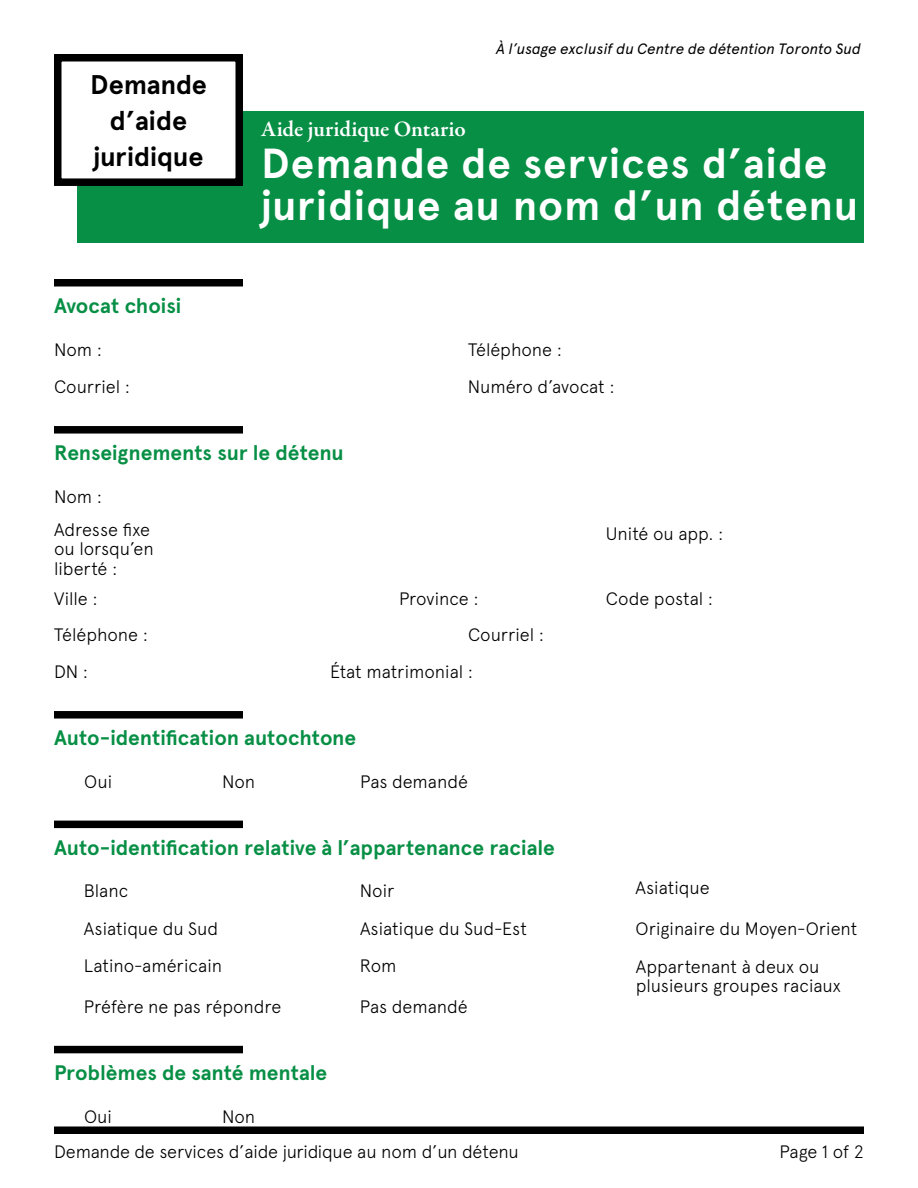
<style>
.page{position:relative;width:918px;height:1188px;background:#fff}
.page>*{position:absolute;margin:0;border:0;box-sizing:border-box;transform-origin:0 0}
.t1{font:700 42px/42px "Apercu";letter-spacing:.02em;color:#fff}
.t2{font:700 27px/36px "Apercu";letter-spacing:-.005em;color:#000;text-align:center}
.t3{font:600 22.5px "Garamond Premr Pro";letter-spacing:-.005em;color:#fff}
.Headers{font:700 21px "Apercu";letter-spacing:-.005em;color:#078f45}
.Subheader{font:300 18px/19.5px "Apercu";letter-spacing:-.005em;color:#000}
.t4{font:italic 15px "Apercu";letter-spacing:-.005em;color:#000}
</style>
<div class="page">
<div style="left:54px;top:1126px;width:810px;height:8px;background:#000"></div>
<div style="left:77px;top:111px;width:787px;height:132px;background:#078f45"></div>
<div style="left:58px;top:58px;width:181px;height:124px;background:#fff"></div>
<div style="left:54px;top:54px;width:189px;height:132px;border:8px solid #000"></div>
<div style="left:54px;top:279px;width:189px;height:7px;background:#000"></div>
<div style="left:54px;top:426px;width:189px;height:8px;background:#000"></div>
<div style="left:54px;top:711px;width:189px;height:8px;background:#000"></div>
<div style="left:54px;top:821px;width:189px;height:7px;background:#000"></div>
<div style="left:54px;top:1046px;width:189px;height:7px;background:#000"></div>
<h2 class="t2" style="left:90px;top:66px;width:118px">Demande d’aide juridique</h2>
<p class="Headers" style="left:54px;top:293px;width:129px">Avocat choisi</p>
<p class="t3" style="left:261px;top:116px;width:206px">Aide juridique Ontario</p>
<p class="t4" style="left:497px;top:37px;width:366px">À l’usage exclusif du Centre de détention Toronto Sud</p>
<h1 class="t1" style="left:261px;top:143px;width:599px">Demande de services d’aide juridique au nom d’un détenu</h1>
<p class="Subheader" style="left:54px;top:340px;width:50px">Nom :</p>
<p class="Subheader" style="left:468px;top:340px;width:96px">Téléphone :</p>
<p class="Subheader" style="left:54px;top:377px;width:78px">Courriel :</p>
<p class="Subheader" style="left:468px;top:377px;width:149px">Numéro d’avocat :</p>
<p class="Headers" style="left:54px;top:440px;width:291px">Renseignements sur le détenu</p>
<p class="Subheader" style="left:54px;top:487px;width:50px">Nom :</p>
<p class="Subheader" style="left:54px;top:520px;width:101px">Adresse fixe ou lorsqu’en liberté :</p>
<p class="Subheader" style="left:606px;top:524px;width:119px">Unité ou app. :</p>
<p class="Subheader" style="left:54px;top:589px;width:45px">Ville :</p>
<p class="Subheader" style="left:399px;top:589px;width:81px">Province :</p>
<p class="Subheader" style="left:606px;top:589px;width:109px">Code postal :</p>
<p class="Subheader" style="left:54px;top:625px;width:96px">Téléphone :</p>
<p class="Subheader" style="left:468px;top:625px;width:78px">Courriel :</p>
<p class="Subheader" style="left:54px;top:662px;width:36px">DN :</p>
<p class="Subheader" style="left:330px;top:662px;width:144px">État matrimonial :</p>
<p class="Headers" style="left:54px;top:725px;width:304px">Auto-identification autochtone</p>
<p class="Subheader" style="left:84px;top:772px;width:30px">Oui</p>
<p class="Subheader" style="left:222px;top:772px;width:35px">Non</p>
<p class="Subheader" style="left:360px;top:772px;width:109px">Pas demandé</p>
<p class="Headers" style="left:54px;top:835px;width:502px">Auto-identification relative à l’appartenance raciale</p>
<p class="Subheader" style="left:84px;top:881px;width:46px">Blanc</p>
<p class="Subheader" style="left:84px;top:919px;width:136px">Asiatique du Sud</p>
<p class="Subheader" style="left:84px;top:956px;width:140px">Latino-américain</p>
<p class="Subheader" style="left:84px;top:997px;width:199px">Préfère ne pas répondre</p>
<p class="Headers" style="left:54px;top:1060px;width:275px">Problèmes de santé mentale</p>
<p class="Subheader" style="left:84px;top:1106px;width:30px">Oui</p>
<p class="Subheader" style="left:222px;top:1106px;width:35px">Non</p>
<p class="Subheader" style="left:360px;top:881px;width:36px">Noir</p>
<p class="Subheader" style="left:360px;top:919px;width:169px">Asiatique du Sud-Est</p>
<p class="Subheader" style="left:360px;top:956px;width:38px">Rom</p>
<p class="Subheader" style="left:360px;top:997px;width:109px">Pas demandé</p>
<p class="Subheader" style="left:636px;top:878px;width:76px">Asiatique</p>
<p class="Subheader" style="left:636px;top:919px;width:223px">Originaire du Moyen-Orient</p>
<p class="Subheader" style="left:636px;top:956px;width:207px">Appartenant à deux ou plusieurs groupes raciaux</p>
<p class="Subheader" style="left:54px;top:1142px;width:466px">Demande de services d’aide juridique au nom d’un détenu</p>
<p class="Subheader" style="left:779px;top:1142px;width:86px">Page 1 of 2</p>
</div>
